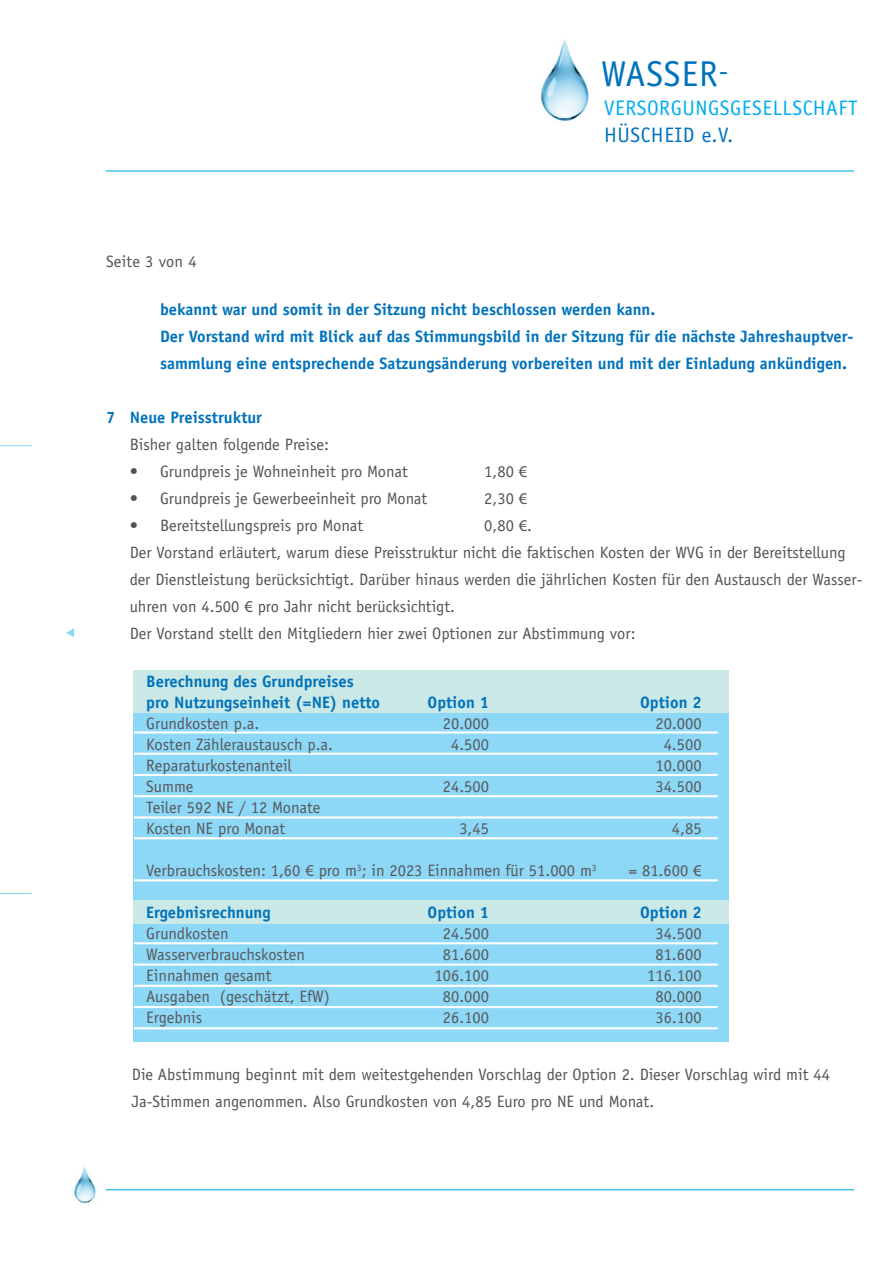
<style>
.page{position:relative;width:893px;height:1263px;background:#fff}
.page>*{position:absolute;margin:0;border:0;box-sizing:border-box;transform-origin:0 0}
.t1{font:36px "Officina Sans";letter-spacing:.025em;color:#0072bc}
.t2{font:21px "Officina Sans";letter-spacing:.025em;color:#00aeef}
.t3{font:21px "Officina Sans";letter-spacing:.025em;color:#0072bc}
.t4{font:16.5px/27px "Officina Sans";color:#555252}
.t5{font:16.5px/21px "Officina Sans";color:#57585a}
.t6{font:700 16.5px/27px "Officina Sans";color:#0072bc}
.s1{font-family:"Myriad Pro"}
</style>
<div class="page">
<div style="left:133px;top:670px;width:596px;height:372px;background:#8dd7f7"></div>
<div style="left:133px;top:670px;width:596px;height:43px;background:#c9e8e6"></div>
<div style="left:133px;top:900px;width:596px;height:24px;background:#c9e8e6"></div>
<hr style="left:135px;top:731px;width:582px;height:3px;background:#fff">
<hr style="left:135px;top:753px;width:582px;height:2px;background:#fff">
<hr style="left:135px;top:774px;width:582px;height:2px;background:#fff">
<hr style="left:135px;top:795px;width:582px;height:2px;background:#fff">
<hr style="left:135px;top:816px;width:582px;height:3px;background:#fff">
<hr style="left:135px;top:837px;width:582px;height:2px;background:#fff">
<hr style="left:135px;top:879px;width:582px;height:2px;background:#fff">
<hr style="left:135px;top:942px;width:582px;height:2px;background:#fff">
<hr style="left:135px;top:963px;width:582px;height:3px;background:#fff">
<hr style="left:135px;top:985px;width:582px;height:2px;background:#fff">
<hr style="left:135px;top:1006px;width:582px;height:2px;background:#fff">
<hr style="left:135px;top:1027px;width:582px;height:2px;background:#fff">
<svg style="left:66px;top:628px;width:8px;height:9px"></svg>
<hr style="left:0;top:445px;width:31px;height:1px;background:#8dd7f7">
<hr style="left:0;top:893px;width:31px;height:1px;background:#8dd7f7">
<img style="left:540px;top:39px;width:49px;height:82px">
<img style="left:74px;top:1166px;width:22px;height:38px">
<hr style="left:106px;top:171px;width:748px;height:1px;background:#00aeef">
<hr style="left:106px;top:1189px;width:748px;height:1px;background:#00aeef">
<h1 class="t1" style="left:601px;top:53px;width:128px">WASSER<sup>-</sup></h1>
<p class="t2" style="left:604px;top:95px;width:255px">VERSORGUNGSGESELLSCHAFT</p>
<p class="t3" style="left:604px;top:122px;width:131px">HÜSCHEID e.V.</p>
<p class="t4" style="left:106px;top:248px;width:92px">Seite 3 von 4</p>
<p class="t6" style="left:160px;top:296px;width:695px">bekannt war und somit in der Sitzung nicht beschlossen werden kann.<br>Der Vorstand wird mit Blick auf das Stimmungsbild in der Sitzung für die nächste Jahreshauptver&shy;sammlung eine entsprechende Satzungsänderung vorbereiten und mit der Einladung ankündigen.</p>
<p class="t6" style="left:106px;top:404px;width:157px">7 Neue Preisstruktur</p>
<p class="t4" style="left:130px;top:431px;width:201px">Bisher galten folgende Preise:</p>
<p class="t4" style="left:130px;top:458px;width:280px">• Grundpreis je Wohneinheit pro Monat</p>
<p class="t4" style="left:484px;top:458px;width:44px">1,80 <span class="s1">€</span></p>
<p class="t4" style="left:130px;top:485px;width:299px">• Grundpreis je Gewerbeeinheit pro Monat</p>
<p class="t4" style="left:484px;top:485px;width:44px">2,30 <span class="s1">€</span></p>
<p class="t4" style="left:130px;top:512px;width:235px">• Bereitstellungspreis pro Monat</p>
<p class="t4" style="left:130px;top:512px;width:734px;text-indent:354px">0,80 <span class="s1">€</span>.<br>Der Vorstand erläutert, warum diese Preisstruktur nicht die faktischen Kosten der WVG in der Bereitstellung der Dienstleistung berücksichtigt. Darüber hinaus werden die jährlichen Kosten für den Austausch der Wasser&shy;uhren von 4.500 <span class="s1">€</span> pro Jahr nicht berücksichtigt.<br>Der Vorstand stellt den Mitgliedern hier zwei Optionen zur Abstimmung vor:</p>
<p class="t6" style="left:146px;top:671px;width:235px;line-height:21px">Berechnung des Grundpreises pro Nutzungseinheit (=NE) netto</p>
<p class="t6" style="left:427px;top:689px;width:63px">Option 1</p>
<p class="t6" style="left:640px;top:689px;width:63px">Option 2</p>
<p class="t5" style="left:146px;top:713px;width:115px">Grundkosten p.a.</p>
<p class="t5" style="left:443px;top:713px;width:48px">20.000</p>
<p class="t5" style="left:655px;top:713px;width:48px">20.000</p>
<p class="t5" style="left:146px;top:734px;width:188px">Kosten Zähleraustausch p.a.</p>
<p class="t5" style="left:451px;top:734px;width:39px">4.500</p>
<p class="t5" style="left:663px;top:734px;width:39px">4.500</p>
<p class="t5" style="left:146px;top:755px;width:147px">Reparaturkostenanteil</p>
<p class="t5" style="left:655px;top:755px;width:48px">10.000</p>
<p class="t5" style="left:146px;top:776px;width:49px">Summe</p>
<p class="t5" style="left:443px;top:776px;width:48px">24.500</p>
<p class="t5" style="left:655px;top:776px;width:48px">34.500</p>
<p class="t5" style="left:146px;top:797px;width:176px">Teiler 592 NE / 12 Monate<br>Kosten NE pro Monat</p>
<p class="t5" style="left:459px;top:818px;width:31px">3,45</p>
<p class="t5" style="left:672px;top:818px;width:31px">4,85</p>
<p class="t5" style="left:146px;top:860px;width:452px">Verbrauchskosten: 1,60 <span class="s1">€</span> pro m<sup>3</sup>; in 2023 Einnahmen für 51.000 m<sup>3</sup></p>
<p class="t5" style="left:629px;top:860px;width:74px">= 81.600 <span class="s1">€</span></p>
<p class="t6" style="left:146px;top:899px;width:126px">Ergebnisrechnung</p>
<p class="t6" style="left:427px;top:899px;width:63px">Option 1</p>
<p class="t6" style="left:640px;top:899px;width:63px">Option 2</p>
<p class="t5" style="left:146px;top:923px;width:84px">Grundkosten</p>
<p class="t5" style="left:443px;top:923px;width:48px">24.500</p>
<p class="t5" style="left:655px;top:923px;width:48px">34.500</p>
<p class="t5" style="left:146px;top:944px;width:160px">Wasserverbrauchskosten</p>
<p class="t5" style="left:443px;top:944px;width:48px">81.600</p>
<p class="t5" style="left:655px;top:944px;width:48px">81.600</p>
<p class="t5" style="left:146px;top:965px;width:127px">Einnahmen gesamt</p>
<p class="t5" style="left:434px;top:965px;width:56px">106.100</p>
<p class="t5" style="left:647px;top:965px;width:56px">116.100</p>
<p class="t5" style="left:146px;top:986px;width:185px">Ausgaben (geschätzt, EfW)</p>
<p class="t5" style="left:443px;top:986px;width:48px">80.000</p>
<p class="t5" style="left:655px;top:986px;width:48px">80.000</p>
<p class="t5" style="left:146px;top:1007px;width:57px">Ergebnis</p>
<p class="t5" style="left:443px;top:1007px;width:48px">26.100</p>
<p class="t5" style="left:655px;top:1007px;width:48px">36.100</p>
<p class="t4" style="left:132px;top:1061px;width:699px">Die Abstimmung beginnt mit dem weitestgehenden Vorschlag der Option 2. Dieser Vorschlag wird mit 44<br>Ja-Stimmen angenommen. Also Grundkosten von 4,85 Euro pro NE und Monat.</p>
</div>
